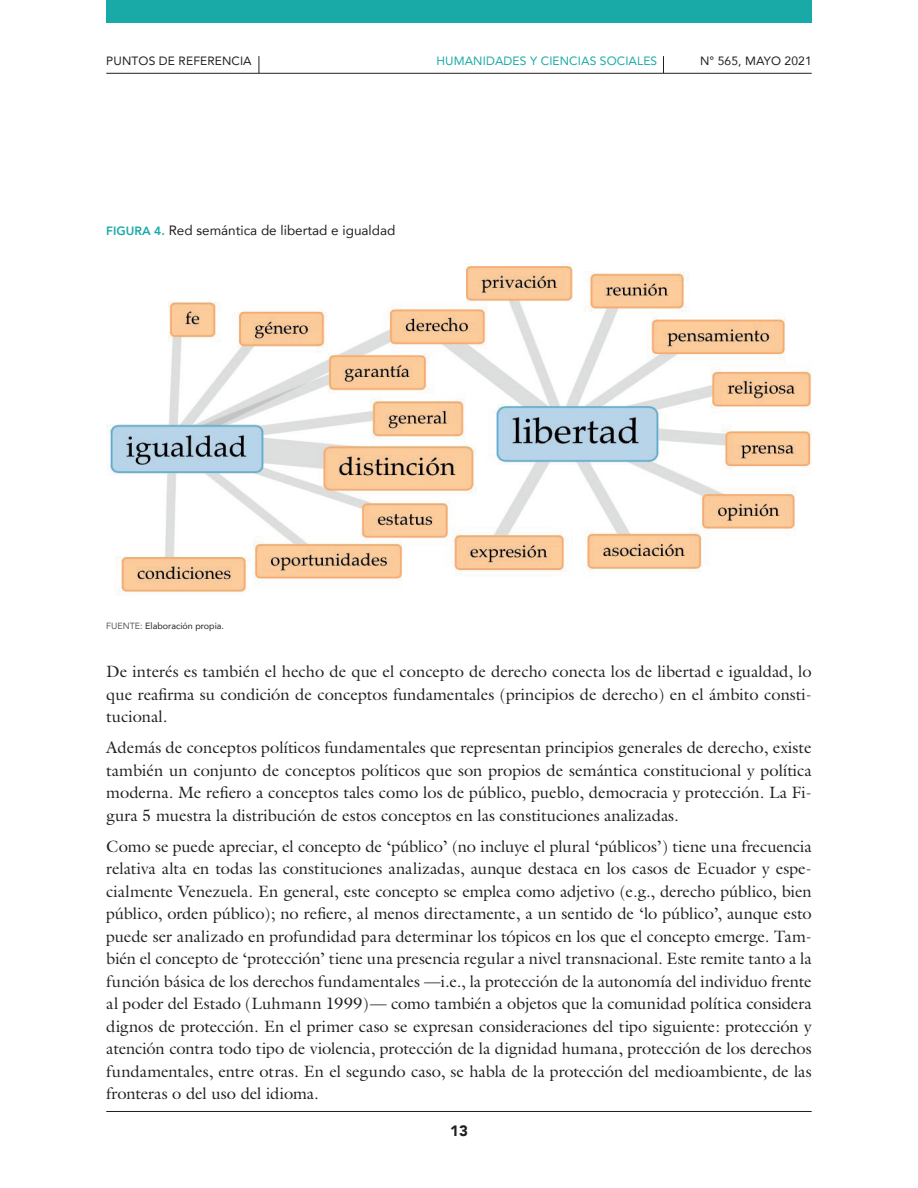
<style>
.page{position:relative;width:918px;height:1188px;background:#fff}
.page>*{position:absolute;margin:0;border:0;box-sizing:border-box;transform-origin:0 0}
.t1{font:16.5px/22.5px "Galliard";color:#231f20;text-align:justify}
.t2{font:900 15px "Avenir";color:#231f20}
.t3{font:13.5px "Avenir";color:#231f20}
.t4{font:12px "Avenir";letter-spacing:.01em;color:#231f20}
.t5{font:12px "Avenir";letter-spacing:.01em;color:#19aaa8}
.t6{font:9px "Avenir";color:#231f20}
.s1{font-weight:800;font-size:12px;color:#19aaa8}
.s2{color:#57585a}
</style>
<div class="page">
<hr style="left:106px;top:1111px;width:706px;height:1px;background:#231f20">
<div style="left:106px;top:0;width:706px;height:23px;background:#19aaa8"></div>
<hr style="left:106px;top:73px;width:706px;height:1px;background:#231f20">
<svg style="left:259px;top:56px;width:1px;height:17px"></svg>
<svg style="left:663px;top:56px;width:1px;height:17px"></svg>
<img style="left:107px;top:264px;width:705px;height:332px">
<p class="t4" style="left:106px;top:51px;width:147px">PUNTOS DE REFERENCIA</p>
<p class="t5" style="left:436px;top:51px;width:222px">HUMANIDADES Y CIENCIAS SOCIALES</p>
<p class="t4" style="left:700px;top:52px;width:113px">N° 565, MAYO 2021</p>
<p class="t3" style="left:106px;top:219px;width:290px"><span class="s1">FIGURA 4.</span> Red semántica de libertad e igualdad</p>
<p class="t6" style="left:106px;top:619px;width:119px"><span class="s2">FUENTE:</span> Elaboración propia.</p>
<p class="t1" style="left:106px;top:660px;width:707px">De interés es también el hecho de que el concepto de derecho conecta los de libertad e igualdad, lo que reafirma su condición de conceptos fundamentales (principios de derecho) en el ámbito consti&shy;tucional.</p>
<p class="t1" style="left:106px;top:736px;width:707px">Además de conceptos políticos fundamentales que representan principios generales de derecho, existe también un conjunto de conceptos políticos que son propios de semántica constitucional y política moderna. Me refiero a conceptos tales como los de público, pueblo, democracia y protección. La Fi&shy;gura 5 muestra la distribución de estos conceptos en las constituciones analizadas.</p>
<p class="t1" style="left:106px;top:835px;width:707px">Como se puede apreciar, el concepto de ‘público’ (no incluye el plural ‘públicos’) tiene una frecuencia relativa alta en todas las constituciones analizadas, aunque destaca en los casos de Ecuador y espe&shy;cialmente Venezuela. En general, este concepto se emplea como adjetivo (e.g., derecho público, bien público, orden público); no refiere, al menos directamente, a un sentido de ‘lo público’, aunque esto puede ser analizado en profundidad para determinar los tópicos en los que el concepto emerge. Tam&shy;bién el concepto de ‘protección’ tiene una presencia regular a nivel transnacional. Este remite tanto a la función básica de los derechos fundamentales —i.e., la protección de la autonomía del individuo frente al poder del Estado (Luhmann 1999)— como también a objetos que la comunidad política considera dignos de protección. En el primer caso se expresan consideraciones del tipo siguiente: protección y atención contra todo tipo de violencia, protección de la dignidad humana, protección de los derechos fundamentales, entre otras. En el segundo caso, se habla de la protección del medioambiente, de las fronteras o del uso del idioma.</p>
<p class="t2" style="left:450px;top:1118px;width:19px">13</p>
</div>
